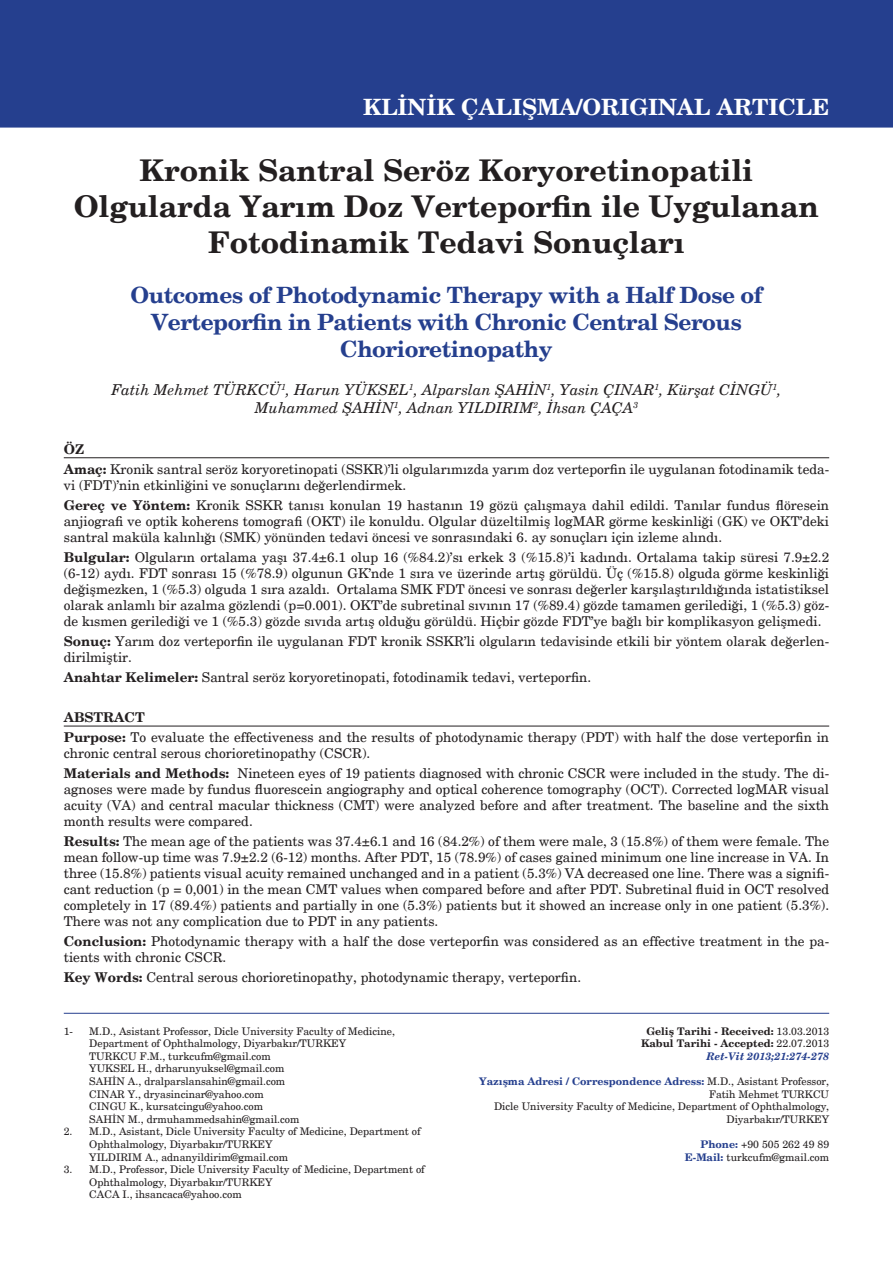
<style>
.page{position:relative;width:893px;height:1263px;background:#fff}
.page>*{position:absolute;margin:0;border:0;box-sizing:border-box;transform-origin:0 0}
.t1{font:700 30px/36px "New Century Schlbk";color:#231f20;text-align:center}
.t2{font:700 22.5px/27px "New Century Schlbk";letter-spacing:-.02em;color:#253f8e;text-align:center}
.t3{font:700 22.5px "New Century Schlbk";color:#fff}
.t4{font:italic 15px "New Century Schlbk";color:#231f20}
.t5{font:13.5px/15.9px "New Century Schlbk";color:#231f20}
.t6{font:700 13.5px "New Century Schlbk";color:#231f20}
.t7{font:10.5px/12.6px "New Century Schlbk";color:#231f20;text-align:right}
.t8{font:700 10.5px "New Century Schlbk";color:#231f20}
.t9{font:italic 700 10.5px "New Century Schlbk";color:#253f8e}
.s1{font-weight:700}
.s2{font-weight:400}
.s3{font-weight:700;color:#253f8e}
</style>
<div class="page">
<div style="left:0;top:0;width:893px;height:128px;background:#253f8e"></div>
<hr style="left:64px;top:457px;width:765px;height:1px;background:#231f20">
<hr style="left:64px;top:726px;width:765px;height:1px;background:#231f20">
<hr style="left:64px;top:1013px;width:765px;height:1px;background:#253f8e">
<p class="t3" style="left:363px;top:92px;width:468px">KLİNİK ÇALIŞMA/ORIGINAL ARTICLE</p>
<p class="t1" style="left:74px;top:153px;width:747px">Kronik Santral Seröz Koryoretinopatili<br>Olgularda Yarım Doz Verteporfin ile Uygulanan<br>Fotodinamik Tedavi Sonuçları</p>
<p class="t2" style="left:130px;top:282px;width:634px">Outcomes of Photodynamic Therapy with a Half Dose of</p>
<p class="t2" style="left:151px;top:309px;width:592px">Verteporfin in Patients with Chronic Central Serous<br>Chorioretinopathy</p>
<p class="t4" style="left:112px;top:381px;width:671px">Fatih Mehmet TÜRKCÜ<sup>1</sup>, Harun YÜKSEL<sup>1</sup>, Alparslan ŞAHİN<sup>1</sup>, Yasin ÇINAR<sup>1</sup>, Kürşat CİNGÜ<sup>1</sup>,</p>
<p class="t4" style="left:255px;top:399px;width:385px">Muhammed ŞAHİN<sup>1</sup>, Adnan YILDIRIM<sup>2</sup>, İhsan ÇAÇA<sup>3</sup></p>
<p class="t6" style="left:64px;top:440px;width:22px">ÖZ</p>
<p class="t5" style="left:64px;top:461px;width:767px"><span class="s1">Amaç:</span> Kronik santral seröz koryoretinopati (SSKR)’li olgularımızda yarım doz verteporfin ile uygulanan fotodinamik teda&shy;vi (FDT)’nin etkinliğini ve sonuçlarını değerlendirmek.</p>
<p class="t5" style="left:64px;top:497px;width:767px;text-align:justify"><span class="s1">Gereç ve Yöntem:</span> Kronik SSKR tanısı konulan 19 hastanın 19 gözü çalışmaya dahil edildi. Tanılar fundus flöresein anjiografi ve optik koherens tomografi (OKT) ile konuldu. Olgular düzeltilmiş logMAR görme keskinliği (GK) ve OKT’deki santral maküla kalınlığı (SMK) yönünden tedavi öncesi ve sonrasındaki 6. ay sonuçları için izleme alındı.</p>
<p class="t5" style="left:64px;top:549px;width:767px;text-align:justify"><span class="s1">Bulgular:</span> Olguların ortalama yaşı 37.4±6.1 olup 16 (%84.2)’sı erkek 3 (%15.8)’i kadındı. Ortalama takip süresi 7.9±2.2 (6-12) aydı. FDT sonrası 15 (%78.9) olgunun GK’nde 1 sıra ve üzerinde artış görüldü. Üç (%15.8) olguda görme keskinliği değişmezken, 1 (%5.3) olguda 1 sıra azaldı. Ortalama SMK FDT öncesi ve sonrası değerler karşılaştırıldığında istatistiksel olarak anlamlı bir azalma gözlendi (p=0.001). OKT’de subretinal sıvının 17 (%89.4) gözde tamamen gerilediği, 1 (%5.3) göz&shy;de kısmen gerilediği ve 1 (%5.3) gözde sıvıda artış olduğu görüldü. Hiçbir gözde FDT’ye bağlı bir komplikasyon gelişmedi.</p>
<p class="t5" style="left:64px;top:633px;width:767px"><span class="s1">Sonuç:</span> Yarım doz verteporfin ile uygulanan FDT kronik SSKR’li olguların tedavisinde etkili bir yöntem olarak değerlen&shy;dirilmiştir.</p>
<p class="t5" style="left:64px;top:669px;width:529px"><span class="s1">Anahtar Kelimeler:</span> Santral seröz koryoretinopati, fotodinamik tedavi, verteporfin.</p>
<p class="t6" style="left:64px;top:709px;width:82px">ABSTRACT</p>
<p class="t5" style="left:64px;top:730px;width:767px"><span class="s1">Purpose:</span> To evaluate the effectiveness and the results of photodynamic therapy (PDT) with half the dose verteporfin in chronic central serous chorioretinopathy (CSCR).</p>
<p class="t5" style="left:64px;top:766px;width:767px;text-align:justify"><span class="s1">Materials and Methods:</span> Nineteen eyes of 19 patients diagnosed with chronic CSCR were included in the study. The di&shy;agnoses were made by fundus fluorescein angiography and optical coherence tomography (OCT). Corrected logMAR visual acuity (VA) and central macular thickness (CMT) were analyzed before and after treatment. The baseline and the sixth month results were compared.</p>
<p class="t5" style="left:64px;top:834px;width:767px;text-align:justify"><span class="s1">Results:</span> The mean age of the patients was 37.4±6.1 and 16 (84.2%) of them were male, 3 (15.8%) of them were female. The mean follow-up time was 7.9±2.2 (6-12) months. After PDT, 15 (78.9%) of cases gained minimum one line increase in VA. In three (15.8%) patients visual acuity remained unchanged and in a patient (5.3%) VA decreased one line. There was a signifi&shy;cant reduction (p = 0,001) in the mean CMT values when compared before and after PDT. Subretinal fluid in OCT resolved completely in 17 (89.4%) patients and partially in one (5.3%) patients but it showed an increase only in one patient (5.3%).<br>There was not any complication due to PDT in any patients.</p>
<p class="t5" style="left:64px;top:933px;width:767px"><span class="s1">Conclusion:</span> Photodynamic therapy with a half the dose verteporfin was considered as an effective treatment in the pa&shy;tients with chronic CSCR.</p>
<p class="t5" style="left:64px;top:969px;width:519px"><span class="s1">Key Words:</span> Central serous chorioretinopathy, photodynamic therapy, verteporfin.</p>
<p class="t7" style="left:64px;top:1025px;width:11px">1-</p>
<p class="t7" style="left:89px;top:1025px;width:307px">M.D., Asistant Professor, Dicle University Faculty of Medicine,</p>
<p class="t7" style="left:89px;top:1037px;width:258px">Department of Ophthalmology, Diyarbakır/TURKEY</p>
<p class="t7" style="left:89px;top:1050px;width:183px">TURKCU F.M., turkcufm@gmail.com</p>
<p class="t7" style="left:89px;top:1062px;width:197px">YUKSEL H., drharunyuksel@gmail.com</p>
<p class="t7" style="left:89px;top:1075px;width:197px">SAHİN A., dralparslansahin@gmail.com</p>
<p class="t7" style="left:89px;top:1088px;width:176px">CINAR Y., dryasincinar@yahoo.com</p>
<p class="t7" style="left:89px;top:1100px;width:175px">CINGU K., kursatcingu@yahoo.com</p>
<p class="t7" style="left:89px;top:1113px;width:212px">SAHİN M., drmuhammedsahin@gmail.com</p>
<p class="t7" style="left:89px;top:1125px;width:333px;text-align:left;text-indent:-26px">2. M.D., Asistant, Dicle University Faculty of Medicine, Department of<br>Ophthalmology, Diyarbakır/TURKEY</p>
<p class="t7" style="left:89px;top:1151px;width:200px">YILDIRIM A., adnanyildirim@gmail.com</p>
<p class="t7" style="left:89px;top:1163px;width:337px;text-align:left;text-indent:-26px">3. M.D., Professor, Dicle University Faculty of Medicine, Department of<br>Ophthalmology, Diyarbakır/TURKEY</p>
<p class="t7" style="left:89px;top:1188px;width:154px">CACA I., ihsancaca@yahoo.com</p>
<p class="t8" style="left:646px;top:1024px;width:184px">Geliş Tarihi - Received: <span class="s2">13.03.2013</span></p>
<p class="t8" style="left:641px;top:1037px;width:190px">Kabul Tarihi - Accepted: <span class="s2">22.07.2013</span></p>
<p class="t9" style="left:707px;top:1049px;width:124px">Ret-Vit 2013;21:274-278</p>
<p class="t7" style="left:479px;top:1075px;width:352px"><span class="s3">Yazışma Adresi / Correspondence Adress:</span> M.D., Asistant Professor,<br>Fatih Mehmet TURKCU</p>
<p class="t7" style="left:494px;top:1100px;width:337px">Dicle University Faculty of Medicine, Department of Ophthalmology,<br>Diyarbakır/TURKEY</p>
<p class="t7" style="left:700px;top:1138px;width:130px"><span class="s3">Phone:</span> +90 505 262 49 89</p>
<p class="t7" style="left:685px;top:1151px;width:146px"><span class="s3">E-Mail:</span> turkcufm@gmail.com</p>
</div>
